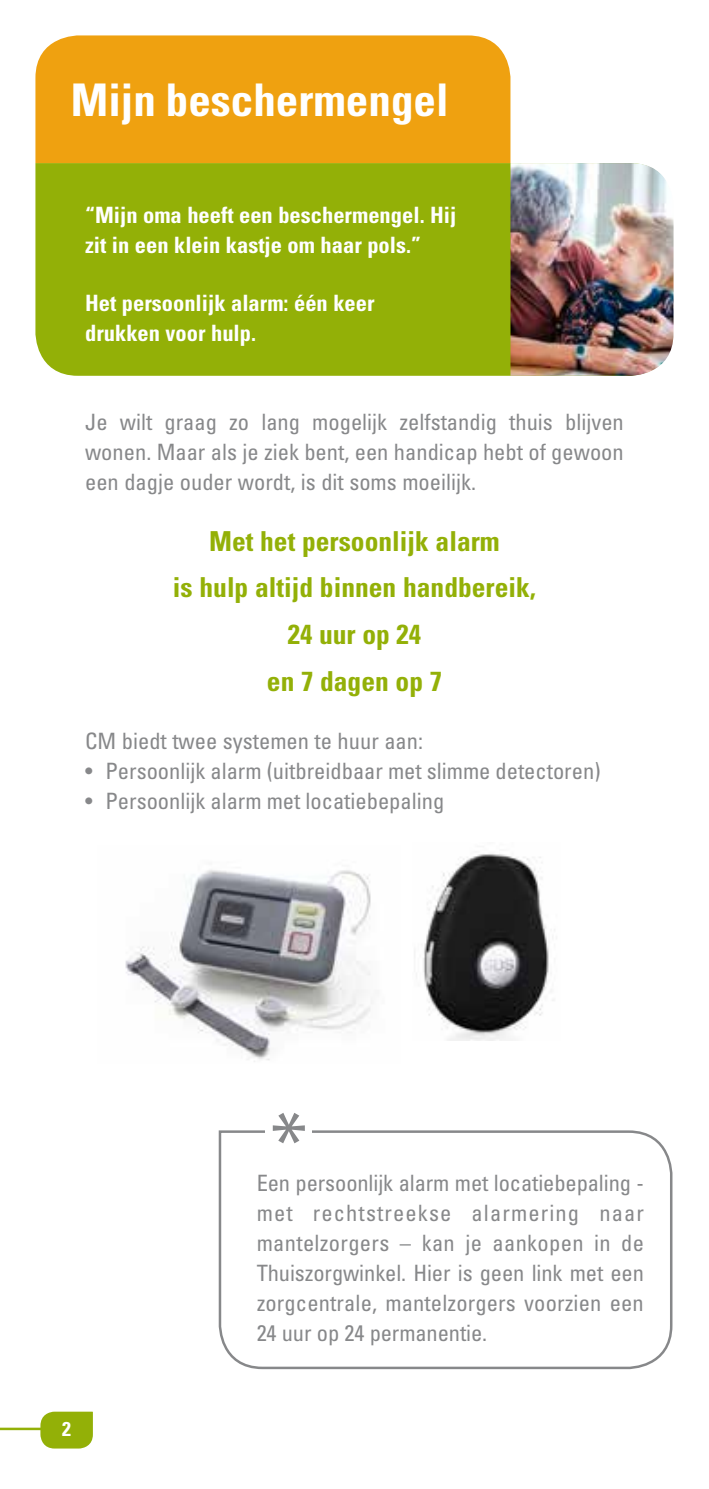
<style>
.page{position:relative;width:709px;height:1489px;background:#fff}
.page>*{position:absolute;margin:0;border:0;box-sizing:border-box;transform-origin:0 0}
.t1{font:700 condensed 45px "Univers";color:#fff}
.t2{font:700 condensed 27.5px/46.8px "Univers";color:#93b007;text-align:center}
.t3{font:condensed 22.5px/30px "Univers";color:#87888a;text-align:justify}
.t4{font:700 condensed 22.5px/30px "Univers";color:#fff}
.t5{font:700 condensed 20px "Univers";color:#fff}
</style>
<div class="page">
<div style="left:35px;top:163px;width:475px;height:213px;background:#93b007"></div>
<img style="left:510px;top:163px;width:163px;height:213px">
<div style="left:35px;top:35px;width:475px;height:128px;background:#efa110"></div>
<svg style="left:33px;top:1411px;width:60px;height:38px"></svg>
<hr style="left:0;top:1427px;width:47px;height:2px;background:#93b007">
<svg style="left:218px;top:1130px;width:455px;height:240px"></svg>
<img style="left:125px;top:870px;width:247px;height:192px">
<div style="left:266px;top:1106px;width:46px;height:47px;background:#fff"></div>
<svg style="left:273px;top:1113px;width:32px;height:30px"></svg>
<img style="left:414px;top:854px;width:141px;height:186px">
<h1 class="t1" style="left:71px;top:72px;width:379px">Mijn beschermengel</h1>
<p class="t4" style="left:85px;top:200px;width:373px">“Mijn oma heeft een beschermengel. Hij zit in een klein kastje om haar pols.”</p>
<p class="t4" style="left:85px;top:288px;width:291px">Het persoonlijk alarm: één keer drukken voor hulp.</p>
<p class="t3" style="left:85px;top:406px;width:540px">Je wilt graag zo lang mogelijk zelfstandig thuis blijven wonen. Maar als je ziek bent, een handicap hebt of gewoon een dagje ouder wordt, is dit soms moeilijk.</p>
<p class="t2" style="left:173px;top:517px;width:364px">Met het persoonlijk alarm<br>is hulp altijd binnen handbereik,<br>24 uur op 24<br>en 7 dagen op 7</p>
<p class="t3" style="left:85px;top:725px;width:339px">CM biedt twee systemen te huur aan:</p>
<p class="t3" style="left:85px;top:755px;width:517px">• Persoonlijk alarm (uitbreidbaar met slimme detectoren)</p>
<p class="t3" style="left:85px;top:785px;width:361px">• Persoonlijk alarm met locatiebepaling</p>
<p class="t5" style="left:62px;top:1416px;width:10px">2</p>
<p class="t3" style="left:257px;top:1167px;width:389px">Een persoonlijk alarm met locatiebepaling - met rechtstreekse alarmering naar mantelzorgers – kan je aankopen in de Thuiszorgwinkel. Hier is geen link met een zorgcentrale, mantelzorgers voorzien een 24 uur op 24 permanentie.</p>
</div>
